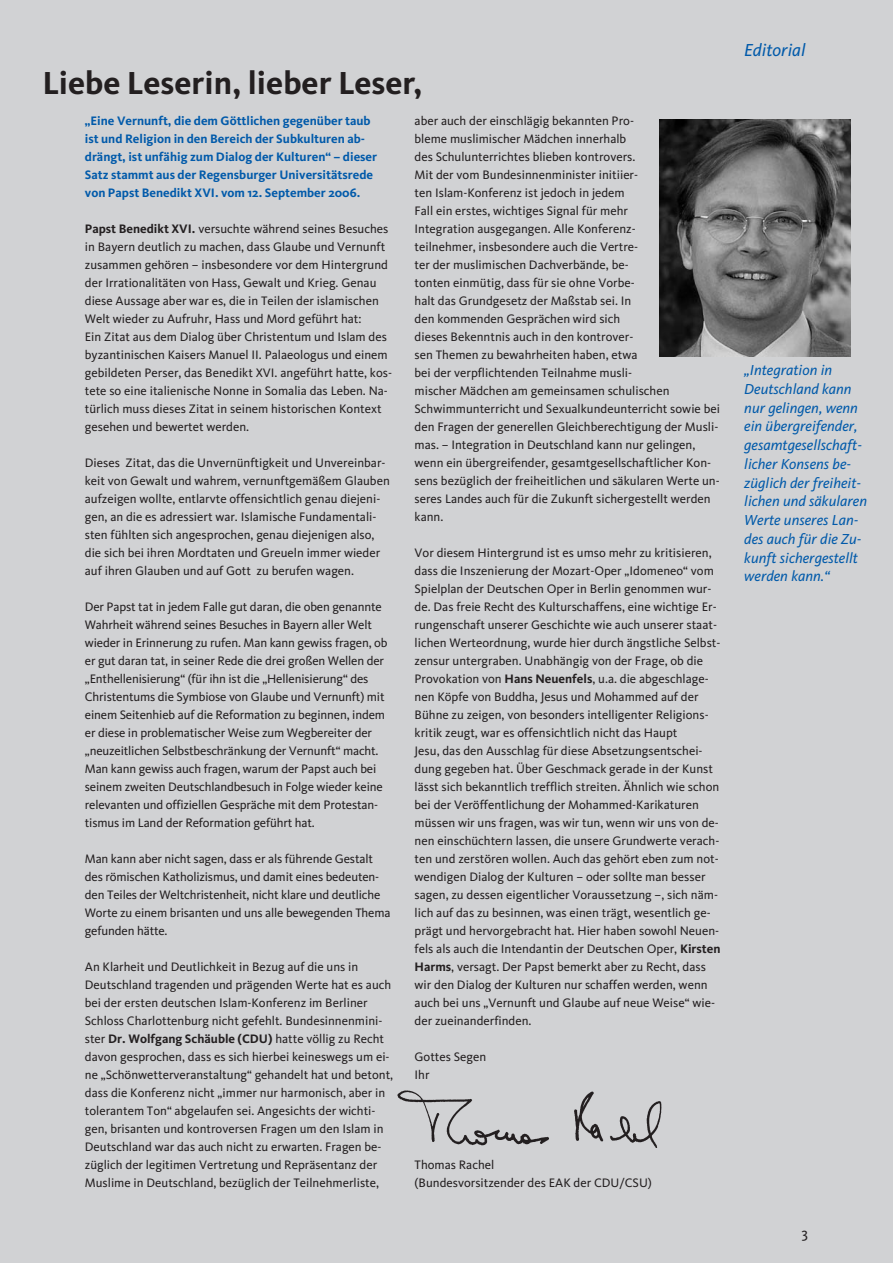
<style>
.page{position:relative;width:893px;height:1263px;background:#fff}
.page>*{position:absolute;margin:0;border:0;box-sizing:border-box;transform-origin:0 0}
.t1{font:700 33px "CDU Kievit";color:#231f20}
.t2{font:italic 18px "CDU Kievit";color:#015aaa}
.t3{font:italic 15px/18.8px "CDU Kievit";color:#015aaa}
.t4{font:15px "CDU Kievit";color:#231f20}
.t5{font:12.75px/18px "CDU Kievit";color:#231f20}
.t6{font:700 12.75px/18px "CDU Kievit";color:#015aaa}
.s1{font-weight:700}
</style>
<div class="page">
<div style="left:0;top:0;width:892px;height:1263px;background:#d1d2d4"></div>
<img style="left:659px;top:120px;width:191px;height:236px">
<img style="left:397px;top:1090px;width:265px;height:58px">
<h1 class="t1" style="left:42px;top:70px;width:382px">Liebe Leserin, lieber Leser,</h1>
<p class="t6" style="left:85px;top:113px;width:294px">„Eine Vernunft, die dem Göttlichen gegenüber taub ist und Religion in den Bereich der Subkulturen ab&shy;drängt, ist unfähig zum Dialog der Kulturen“ – dieser Satz stammt aus der Regensburger Universitätsrede von Papst Benedikt XVI. vom 12. September 2006.</p>
<p class="t5" style="left:85px;top:221px;width:309px"><span class="s1">Papst Benedikt XVI.</span> versuchte während seines Besuches in Bayern deutlich zu machen, dass Glaube und Vernunft zusammen gehören – insbesondere vor dem Hintergrund der Irrationalitäten von Hass, Gewalt und Krieg. Genau diese Aussage aber war es, die in Teilen der islamischen Welt wieder zu Aufruhr, Hass und Mord geführt hat:<br>Ein Zitat aus dem Dialog über Christentum und Islam des byzantinischen Kaisers Manuel II. Palaeologus und einem gebildeten Perser, das Benedikt XVI. angeführt hatte, kos&shy;tete so eine italienische Nonne in Somalia das Leben. Na&shy;türlich muss dieses Zitat in seinem historischen Kontext gesehen und bewertet werden.</p>
<p class="t5" style="left:85px;top:455px;width:306px">Dieses Zitat, das die Unvernünftigkeit und Unvereinbar&shy;keit von Gewalt und wahrem, vernunftgemäßem Glauben aufzeigen wollte, entlarvte offensichtlich genau diejeni&shy;gen, an die es adressiert war. Islamische Fundamentali&shy;sten fühlten sich angesprochen, genau diejenigen also, die sich bei ihren Mordtaten und Greueln immer wieder auf ihren Glauben und auf Gott zu berufen wagen.</p>
<p class="t5" style="left:85px;top:599px;width:304px">Der Papst tat in jedem Falle gut daran, die oben genannte Wahrheit während seines Besuches in Bayern aller Welt wieder in Erinnerung zu rufen. Man kann gewiss fragen, ob er gut daran tat, in seiner Rede die drei großen Wellen der „Enthellenisierung“ (für ihn ist die „Hellenisierung“ des Christentums die Symbiose von Glaube und Vernunft) mit einem Seitenhieb auf die Reformation zu beginnen, indem er diese in problematischer Weise zum Wegbereiter der „neuzeitlichen Selbstbeschränkung der Vernunft“ macht.<br>Man kann gewiss auch fragen, warum der Papst auch bei seinem zweiten Deutschlandbesuch in Folge wieder keine relevanten und offiziellen Gespräche mit dem Protestan&shy;tismus im Land der Reformation geführt hat.</p>
<p class="t5" style="left:85px;top:851px;width:307px">Man kann aber nicht sagen, dass er als führende Gestalt des römischen Katholizismus, und damit eines bedeuten&shy;den Teiles der Weltchristenheit, nicht klare und deutliche Worte zu einem brisanten und uns alle bewegenden Thema gefunden hätte.</p>
<p class="t5" style="left:85px;top:959px;width:310px">An Klarheit und Deutlichkeit in Bezug auf die uns in Deutschland tragenden und prägenden Werte hat es auch bei der ersten deutschen Islam-Konferenz im Berliner Schloss Charlottenburg nicht gefehlt. Bundesinnenmini&shy;ster <span class="s1">Dr. Wolfgang Schäuble (CDU)</span> hatte völlig zu Recht davon gesprochen, dass es sich hierbei keineswegs um ei&shy;ne „Schönwetterveranstaltung“ gehandelt hat und betont, dass die Konferenz nicht „immer nur harmonisch, aber in tolerantem Ton“ abgelaufen sei. Angesichts der wichti&shy;gen, brisanten und kontroversen Fragen um den Islam in Deutschland war das auch nicht zu erwarten. Fragen be&shy;züglich der legitimen Vertretung und Repräsentanz der Muslime in Deutschland, bezüglich der Teilnehmerliste,</p>
<p class="t5" style="left:414px;top:113px;width:307px">aber auch der einschlägig bekannten Pro-<br>bleme muslimischer Mädchen innerhalb<br>des Schulunterrichtes blieben kontrovers.<br>Mit der vom Bundesinnenminister initiier-<br>ten Islam-Konferenz ist jedoch in jedem<br>Fall ein erstes, wichtiges Signal für mehr<br>Integration ausgegangen. Alle Konferenz-<br>teilnehmer, insbesondere auch die Vertre-<br>ter der muslimischen Dachverbände, be-<br>tonten einmütig, dass für sie ohne Vorbe-<br>halt das Grundgesetz der Maßstab sei. In<br>den kommenden Gesprächen wird sich<br>dieses Bekenntnis auch in den kontrover-<br>sen Themen zu bewahrheiten haben, etwa<br>bei der verpflichtenden Teilnahme musli-<br>mischer Mädchen am gemeinsamen schulischen Schwimmunterricht und Sexualkundeunterricht sowie bei den Fragen der generellen Gleichberechtigung der Musli&shy;mas. – Integration in Deutschland kann nur gelingen, wenn ein übergreifender, gesamtgesellschaftlicher Kon&shy;sens bezüglich der freiheitlichen und säkularen Werte un&shy;seres Landes auch für die Zukunft sichergestellt werden kann.</p>
<p class="t5" style="left:414px;top:545px;width:307px">Vor diesem Hintergrund ist es umso mehr zu kritisieren, dass die Inszenierung der Mozart-Oper „Idomeneo“ vom Spielplan der Deutschen Oper in Berlin genommen wur&shy;de. Das freie Recht des Kulturschaffens, eine wichtige Er&shy;rungenschaft unserer Geschichte wie auch unserer staat&shy;lichen Werteordnung, wurde hier durch ängstliche Selbst&shy;zensur untergraben. Unabhängig von der Frage, ob die Provokation von <span class="s1">Hans Neuenfels</span>, u.a. die abgeschlage&shy;nen Köpfe von Buddha, Jesus und Mohammed auf der Bühne zu zeigen, von besonders intelligenter Religions&shy;kritik zeugt, war es offensichtlich nicht das Haupt<br>Jesu, das den Ausschlag für diese Absetzungsentschei&shy;dung gegeben hat. Über Geschmack gerade in der Kunst lässt sich bekanntlich trefflich streiten. Ähnlich wie schon bei der Veröffentlichung der Mohammed-Karikaturen müssen wir uns fragen, was wir tun, wenn wir uns von de&shy;nen einschüchtern lassen, die unsere Grundwerte verach&shy;ten und zerstören wollen. Auch das gehört eben zum not&shy;wendigen Dialog der Kulturen – oder sollte man besser sagen, zu dessen eigentlicher Voraussetzung –, sich näm&shy;lich auf das zu besinnen, was einen trägt, wesentlich ge&shy;prägt und hervorgebracht hat. Hier haben sowohl Neuen&shy;fels als auch die Intendantin der Deutschen Oper, <span class="s1">Kirsten Harms</span>, versagt. Der Papst bemerkt aber zu Recht, dass wir den Dialog der Kulturen nur schaffen werden, wenn auch bei uns „Vernunft und Glaube auf neue Weise“ wie&shy;der zueinanderfinden.</p>
<p class="t5" style="left:414px;top:1049px;width:73px">Gottes Segen<br>Ihr</p>
<p class="t5" style="left:414px;top:1157px;width:239px">Thomas Rachel<br>(Bundesvorsitzender des EAK der CDU/CSU)</p>
<h2 class="t2" style="left:744px;top:43px;width:63px">Editorial</h2>
<p class="t3" style="left:744px;top:362px;width:124px">„Integration in<br>Deutschland kann nur gelingen, wenn ein übergreifender, gesamtgesellschaft&shy;licher Konsens be&shy;züglich der freiheit&shy;lichen und säkularen<br>Werte unseres Lan&shy;des auch für die Zu&shy;kunft sichergestellt werden kann.“</p>
<p class="t4" style="left:801px;top:1227px;width:8px">3</p>
</div>
